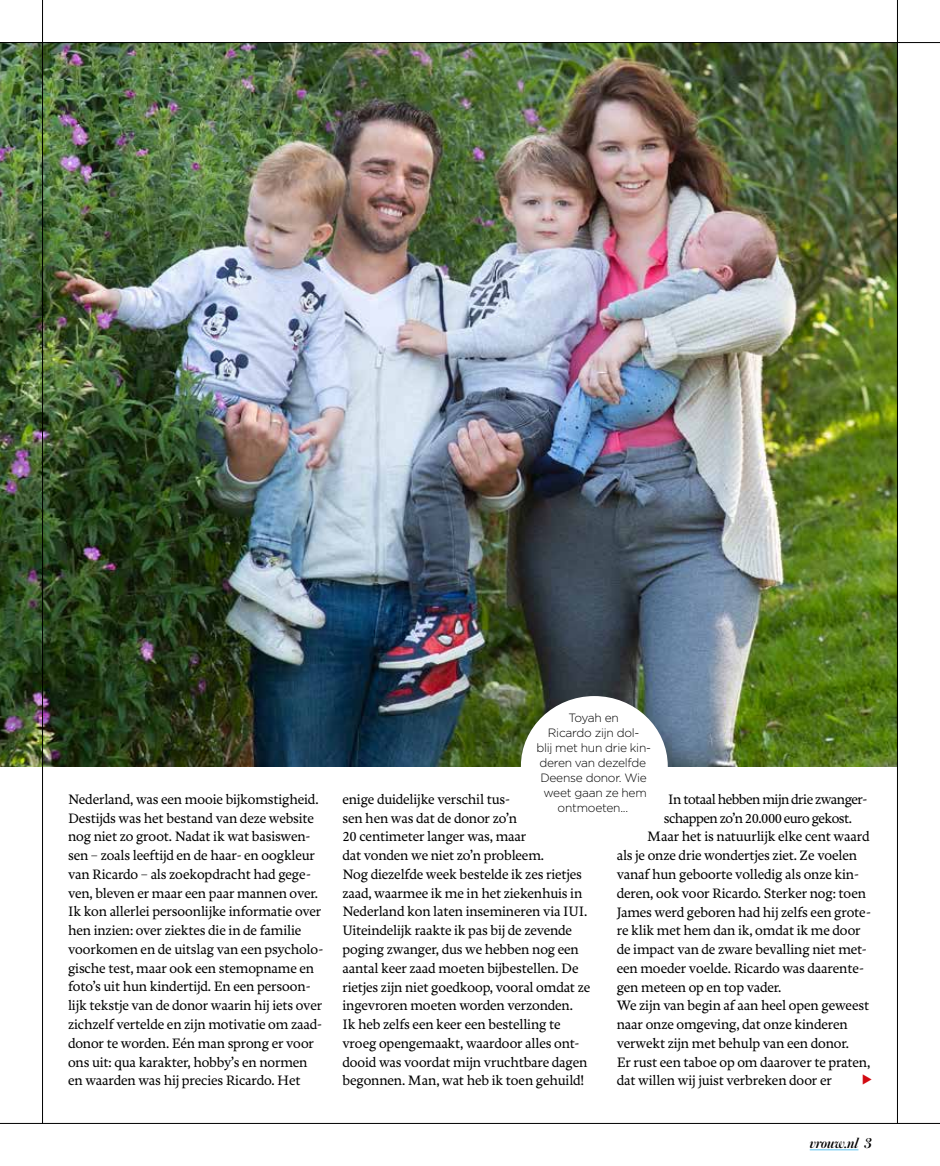
<style>
.page{position:relative;width:940px;height:1166px;background:#fff}
.page>*{position:absolute;margin:0;border:0;box-sizing:border-box;transform-origin:0 0}
.t1{font:italic 500 15px "Austin";color:#000}
.t2{font:500 14.25px/18.8px "Freya";letter-spacing:-.01em;color:#000}
.t3{font:500 14.25px "Freya";letter-spacing:-.035em;color:#000}
.t4{font:300 12px/15px "Gotham";letter-spacing:-.02em;color:#000;text-align:center}
</style>
<div class="page">
<img style="left:0;top:43px;width:897px;height:723px">
<div style="left:521px;top:695px;width:147px;height:141px;background:#fff;border-radius:50%"></div>
<hr style="left:809px;top:1149px;width:49px;height:1px;background:#5bc5f2">
<hr style="left:42px;top:0;width:1px;height:1123px;background:#000">
<hr style="left:897px;top:0;width:1px;height:1123px;background:#000">
<hr style="left:0;top:42px;width:940px;height:1px;background:#000">
<hr style="left:0;top:1122px;width:940px;height:1px;background:#000">
<p class="t4" style="left:536px;top:710px;width:116px">Toyah en<br>Ricardo zijn dol-<br>blij met hun drie kin&shy;deren van dezelfde<br>Deense donor. Wie weet gaan ze hem ontmoeten...</p>
<p class="t2" style="left:68px;top:790px;width:257px">Nederland, was een mooie bijkomstigheid.<br>Destijds was het bestand van deze website nog niet zo groot. Nadat ik wat basiswen&shy;sen – zoals leeftijd en de haar- en oogkleur van Ricardo – als zoekopdracht had gege&shy;ven, bleven er maar een paar mannen over.<br>Ik kon allerlei persoonlijke informatie over hen inzien: over ziektes die in de familie voorkomen en de uitslag van een psycholo&shy;gische test, maar ook een stemopname en foto’s uit hun kindertijd. En een persoon&shy;lijk tekstje van de donor waarin hij iets over zichzelf vertelde en zijn motivatie om zaad&shy;donor te worden. Eén man sprong er voor ons uit: qua karakter, hobby’s en normen en waarden was hij precies Ricardo. Het</p>
<p class="t2" style="left:342px;top:790px;width:249px">enige duidelijke verschil tus-<br>sen hen was dat de donor zo’n<br>20 centimeter langer was, maar<br>dat vonden we niet zo’n probleem.<br>Nog diezelfde week bestelde ik zes rietjes zaad, waarmee ik me in het ziekenhuis in Nederland kon laten insemineren via IUI.<br>Uiteindelijk raakte ik pas bij de zevende poging zwanger, dus we hebben nog een aantal keer zaad moeten bijbestellen. De rietjes zijn niet goedkoop, vooral omdat ze ingevroren moeten worden verzonden.<br>Ik heb zelfs een keer een bestelling te vroeg opengemaakt, waardoor alles ont&shy;dooid was voordat mijn vruchtbare dagen begonnen. Man, wat heb ik toen gehuild!</p>
<p class="t3" style="left:668px;top:791px;width:201px">In totaal hebben mijn drie zwanger-</p>
<p class="t3" style="left:664px;top:810px;width:190px">schappen zo’n 20.000 euro gekost.</p>
<p class="t2" style="left:647px;top:827px;width:224px">Maar het is natuurlijk elke cent waard</p>
<p class="t2" style="left:617px;top:846px;width:242px">als je onze drie wondertjes ziet. Ze voelen</p>
<p class="t2" style="left:617px;top:865px;width:244px">vanaf hun geboorte volledig als onze kin-</p>
<p class="t2" style="left:617px;top:883px;width:251px">deren, ook voor Ricardo. Sterker nog: toen</p>
<p class="t2" style="left:617px;top:902px;width:255px">James werd geboren had hij zelfs een grote-</p>
<p class="t2" style="left:617px;top:921px;width:245px">re klik met hem dan ik, omdat ik me door</p>
<p class="t2" style="left:617px;top:940px;width:251px">de impact van de zware bevalling niet met-</p>
<p class="t2" style="left:617px;top:958px;width:249px">een moeder voelde. Ricardo was daarente-</p>
<p class="t2" style="left:617px;top:977px;width:166px">gen meteen op en top vader.</p>
<p class="t2" style="left:617px;top:996px;width:254px">We zijn van begin af aan heel open geweest</p>
<p class="t2" style="left:617px;top:1015px;width:232px">naar onze omgeving, dat onze kinderen</p>
<p class="t2" style="left:617px;top:1033px;width:234px">verwekt zijn met behulp van een donor.</p>
<p class="t2" style="left:617px;top:1052px;width:255px">Er rust een taboe op om daarover te praten,</p>
<p class="t2" style="left:617px;top:1071px;width:217px">dat willen wij juist verbreken door er</p>
<p class="t1" style="left:809px;top:1132px;width:64px">vrouw.nl 3</p>
</div>
